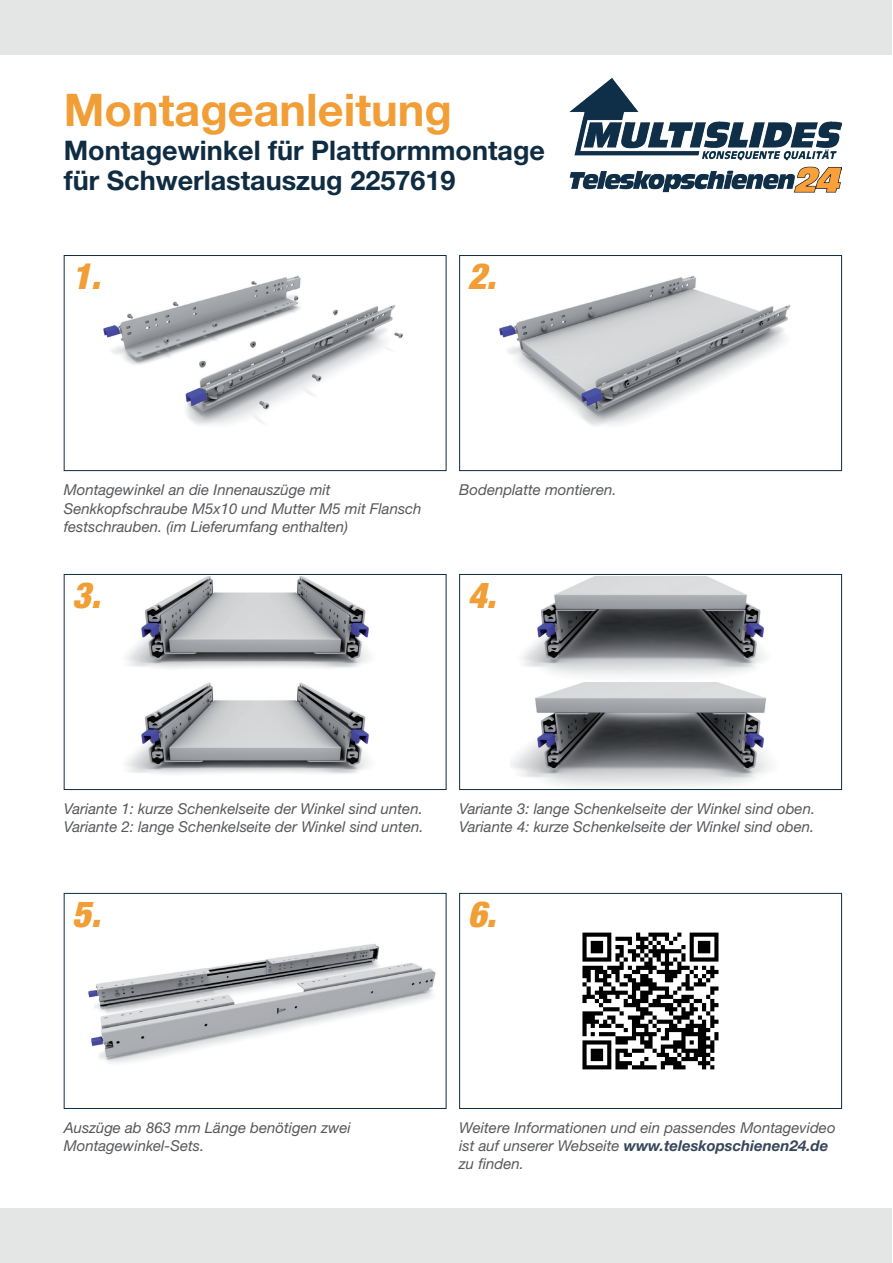
<style>
.page{position:relative;width:893px;height:1263px;background:#fff}
.page>*{position:absolute;margin:0;border:0;box-sizing:border-box;transform-origin:0 0}
.t1{font:700 45px "Helvetica Neue LT Std";color:#f29e36}
.t2{font:italic 900 condensed 36px "Helvetica Neue LT Std";color:#f29e36}
.t3{font:700 27px/30px "Helvetica Neue LT Std";color:#0f2c42}
.t4{font:italic 15px/18px "Helvetica Neue LT Std";color:#57585a}
.s1{font-weight:700;color:#38465a}
</style>
<div class="page">
<div style="left:64px;top:574px;width:382px;height:216px;border:1px solid #0f2c42"></div>
<img style="left:115px;top:576px;width:280px;height:213px">
<img style="left:570px;top:78px;width:271px;height:115px">
<img style="left:103px;top:275px;width:300px;height:150px">
<div style="left:64px;top:255px;width:382px;height:216px;border:1px solid #0f2c42"></div>
<div style="left:1px;top:1px;width:891px;height:54px;background:#e4e6e6"></div>
<img style="left:499px;top:275px;width:292px;height:151px">
<div style="left:459px;top:255px;width:383px;height:216px;border:1px solid #0f2c42"></div>
<div style="left:459px;top:574px;width:383px;height:216px;border:1px solid #0f2c42"></div>
<img style="left:88px;top:944px;width:348px;height:119px">
<div style="left:64px;top:893px;width:382px;height:216px;border:1px solid #0f2c42"></div>
<img style="left:582px;top:932px;width:137px;height:138px">
<div style="left:459px;top:893px;width:383px;height:216px;border:1px solid #0f2c42"></div>
<div style="left:0;top:1208px;width:891px;height:55px;background:#e4e6e6"></div>
<img style="left:510px;top:576px;width:281px;height:213px">
<h1 class="t1" style="left:64px;top:82px;width:390px">Montageanleitung</h1>
<h3 class="t3" style="left:64px;top:134px;width:483px">Montagewinkel für Plattformmontage für Schwerlastauszug 2257619</h3>
<h2 class="t2" style="left:72px;top:254px;width:30px">1.</h2>
<h2 class="t2" style="left:468px;top:254px;width:30px">2.</h2>
<p class="t4" style="left:64px;top:481px;width:359px">Montagewinkel an die Innenauszüge mit<br>Senkkopfschraube M5x10 und Mutter M5 mit Flansch festschrauben. (im Lieferumfang enthalten)</p>
<p class="t4" style="left:459px;top:481px;width:159px">Bodenplatte montieren.</p>
<h2 class="t2" style="left:72px;top:573px;width:30px">3.</h2>
<h2 class="t2" style="left:468px;top:573px;width:30px">4.</h2>
<p class="t4" style="left:64px;top:800px;width:361px">Variante 1: kurze Schenkelseite der Winkel sind unten.<br>Variante 2: lange Schenkelseite der Winkel sind unten.</p>
<p class="t4" style="left:459px;top:800px;width:357px">Variante 3: lange Schenkelseite der Winkel sind oben.<br>Variante 4: kurze Schenkelseite der Winkel sind oben.</p>
<h2 class="t2" style="left:72px;top:892px;width:30px">5.</h2>
<h2 class="t2" style="left:468px;top:892px;width:30px">6.</h2>
<p class="t4" style="left:64px;top:1119px;width:289px">Auszüge ab 863 mm Länge benötigen zwei<br>Montagewinkel-Sets.</p>
<p class="t4" style="left:459px;top:1119px;width:378px">Weitere Informationen und ein passendes Montagevideo ist auf unserer Webseite <span class="s1">www.teleskopschienen24.de </span>zu finden.</p>
</div>
